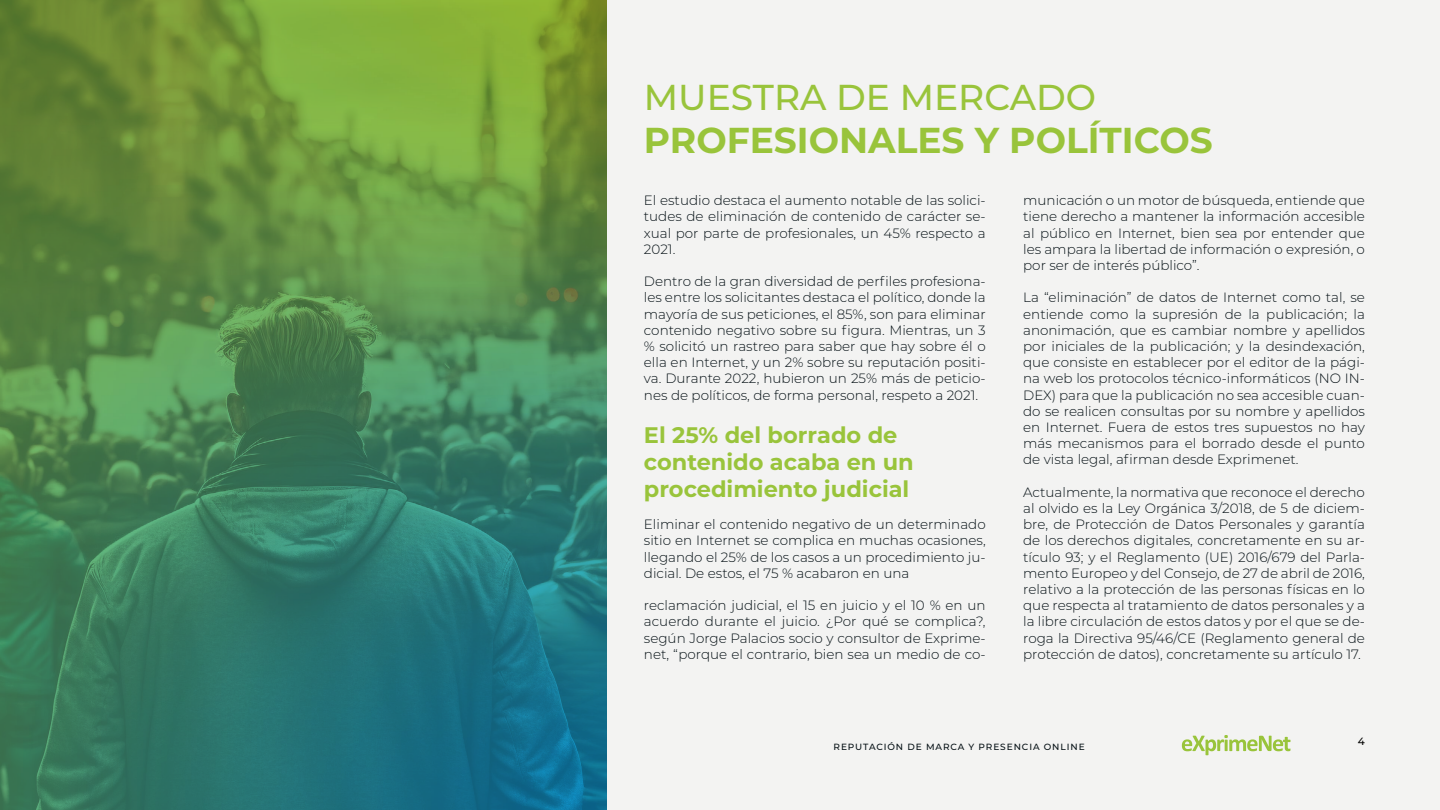
<style>
.page{position:relative;width:1440px;height:810px;background:#f3f3f2}
.page>*{position:absolute;margin:0;border:0;box-sizing:border-box;transform-origin:0 0}
.t1{font:700 36px "Montserrat";color:#99c43b}
.t2{font:500 36px "Montserrat";color:#99c43b}
.t3{font:700 22.5px/27px "Montserrat";color:#99c43b}
.t4{font:300 13.5px/16.2px "Montserrat";color:#040f14;text-align:justify}
.t5{font:500 10.5px "Montserrat";color:#000}
.t6{font:500 9px "Montserrat";letter-spacing:.1em;color:#040f14}
</style>
<div class="page">
<svg style="left:1182px;top:735px;width:109px;height:20px"></svg>
<img style="left:0;top:0;width:606px;height:810px">
<h1 class="t2" style="left:644px;top:72px;width:454px">MUESTRA DE MERCADO</h1>
<h1 class="t1" style="left:644px;top:114px;width:570px">PROFESIONALES Y POLÍTICOS</h1>
<p class="t4" style="left:644px;top:192px;width:343px">El estudio destaca el aumento notable de las solici&shy;tudes de eliminación de contenido de carácter se&shy;xual por parte de profesionales, un 45% respecto a 2021.</p>
<p class="t4" style="left:644px;top:273px;width:343px">Dentro de la gran diversidad de perfiles profesiona&shy;les entre los solicitantes destaca el político, donde la mayoría de sus peticiones, el 85%, son para eliminar contenido negativo sobre su figura. Mientras, un 3 % solicitó un rastreo para saber que hay sobre él o ella en Internet, y un 2% sobre su reputación positi&shy;va. Durante 2022, hubieron un 25% más de peticio&shy;nes de políticos, de forma personal, respeto a 2021.</p>
<h2 class="t3" style="left:644px;top:420px;width:271px">El 25% del borrado de contenido acaba en un procedimiento judicial</h2>
<p class="t4" style="left:644px;top:516px;width:343px">Eliminar el contenido negativo de un determinado sitio en Internet se complica en muchas ocasiones, llegando el 25% de los casos a un procedimiento ju&shy;dicial. De estos, el 75 % acabaron en una</p>
<p class="t4" style="left:644px;top:597px;width:343px">reclamación judicial, el 15 en juicio y el 10 % en un acuerdo durante el juicio. ¿Por qué se complica?, según Jorge Palacios socio y consultor de Exprime&shy;net, “porque el contrario, bien sea un medio de co-</p>
<p class="t4" style="left:1023px;top:192px;width:343px">municación o un motor de búsqueda, entiende que tiene derecho a mantener la información accesible al público en Internet, bien sea por entender que les ampara la libertad de información o expresión, o por ser de interés público”.</p>
<p class="t4" style="left:1023px;top:289px;width:343px">La “eliminación” de datos de Internet como tal, se entiende como la supresión de la publicación; la anonimación, que es cambiar nombre y apellidos por iniciales de la publicación; y la desindexación, que consiste en establecer por el editor de la pági&shy;na web los protocolos técnico-informáticos (NO IN-DEX) para que la publicación no sea accesible cuan&shy;do se realicen consultas por su nombre y apellidos en Internet. Fuera de estos tres supuestos no hay más mecanismos para el borrado desde el punto de vista legal, afirman desde Exprimenet.</p>
<p class="t4" style="left:1023px;top:483px;width:343px">Actualmente, la normativa que reconoce el derecho al olvido es la Ley Orgánica 3/2018, de 5 de diciem&shy;bre, de Protección de Datos Personales y garantía de los derechos digitales, concretamente en su ar&shy;tículo 93; y el Reglamento (UE) 2016/679 del Parla&shy;mento Europeo y del Consejo, de 27 de abril de 2016, relativo a la protección de las personas físicas en lo que respecta al tratamiento de datos personales y a la libre circulación de estos datos y por el que se de&shy;roga la Directiva 95/46/CE (Reglamento general de protección de datos), concretamente su artículo 17.</p>
<p class="t6" style="left:834px;top:740px;width:253px">REPUTACIÓN DE MARCA Y PRESENCIA ONLINE</p>
<p class="t5" style="left:1358px;top:734px;width:9px">4</p>
</div>
